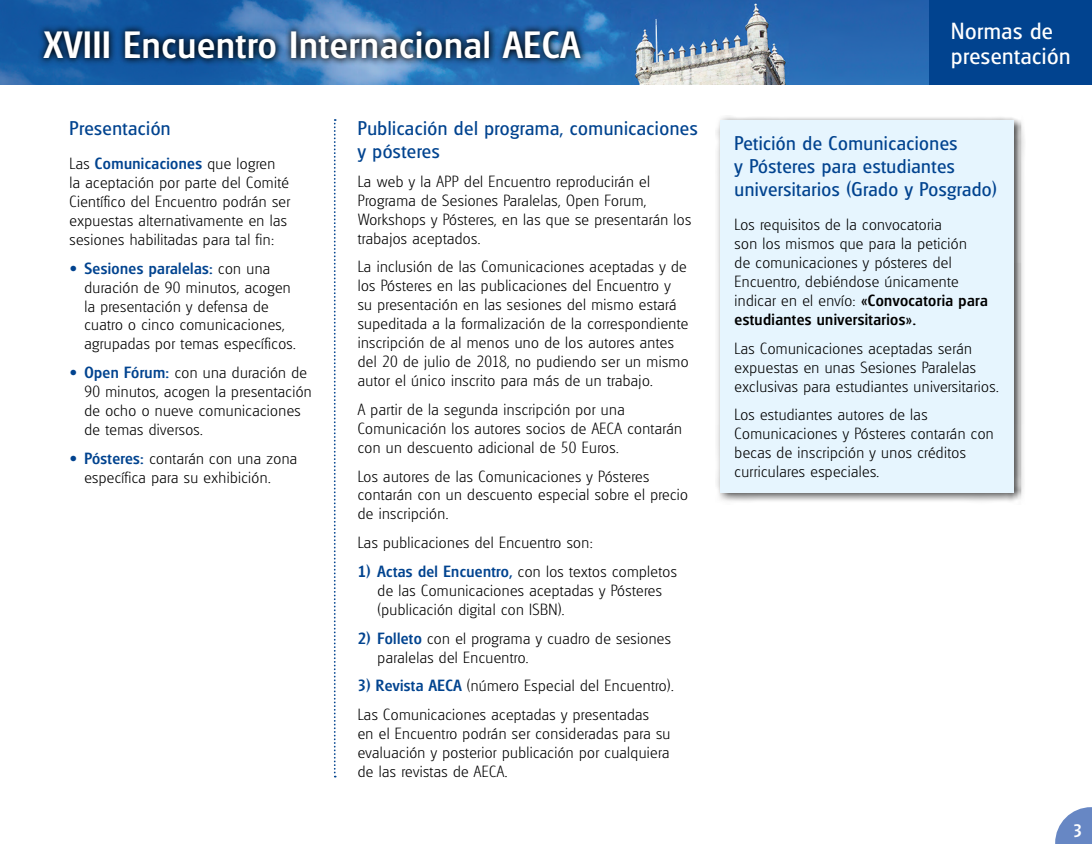
<style>
.page{position:relative;width:1092px;height:844px;background:#fff}
.page>*{position:absolute;margin:0;border:0;box-sizing:border-box;transform-origin:0 0}
.t1{font:500 36.93px "Glasgow";letter-spacing:.025em;color:#fff}
.t2{font:22.57px "Glasgow";letter-spacing:.025em;color:#fff}
.t3{font:19.25px/23.1px "Glasgow";letter-spacing:.025em;color:#01438f}
.t4{font:500 17.5px "Glasgow";color:#fff}
.t5{font:200 15.75px/18.9px "Glasgow";letter-spacing:.025em;color:#000}
.s1{font-weight:500;color:#01438f}
.s2{font-family:"Frutiger";font-weight:300;font-stretch:condensed;color:#01438f}
.s3{font-weight:500}
</style>
<div class="page">
<img style="left:443px;top:0;width:486px;height:84px">
<svg style="left:1055px;top:807px;width:36px;height:36px"></svg>
<div style="left:929px;top:0;width:162px;height:84px;background:#01438f"></div>
<svg style="left:0;top:0;width:443px;height:84px;background:#2669ae"></svg>
<svg style="left:37px;top:23px;width:550px;height:43px;background:#214d7b"></svg>
<svg style="left:334px;top:119px;width:2px;height:658px"></svg>
<div style="left:715px;top:115px;width:310px;height:389px;background:#000;opacity:.75"></div>
<div style="left:719px;top:120px;width:294px;height:372px;background:#e6f5fe"></div>
<h1 class="t1" style="left:43px;top:23px;width:538px">XVIII Encuentro Internacional AECA</h1>
<p class="t3" style="left:69px;top:117px;width:103px">Presentación</p>
<p class="t5" style="left:69px;top:154px;width:222px">Las <span class="s1">Comunicaciones</span> que logren<br>la aceptación por parte del Comité Científico del Encuentro podrán ser expuestas alternativamente en las sesiones habilitadas para tal fin:</p>
<p class="t5" style="left:84px;top:258px;width:213px;text-indent:-15px"><span class="s2">•</span> <span class="s1">Sesiones paralelas:</span> con una duración de 90 minutos, acogen la presentación y defensa de cuatro o cinco comunicaciones, agrupadas por temas específicos.</p>
<p class="t5" style="left:84px;top:363px;width:229px;text-indent:-15px"><span class="s2">•</span> <span class="s1">Open Fórum:</span> con una duración de<br>90 minutos, acogen la presentación de ocho o nueve comunicaciones de temas diversos.</p>
<p class="t5" style="left:84px;top:448px;width:214px;text-indent:-15px"><span class="s2">•</span> <span class="s1">Pósteres:</span> contarán con una zona específica para su exhibición.</p>
<p class="t3" style="left:358px;top:116px;width:341px">Publicación del programa, comunicaciones y pósteres</p>
<p class="t5" style="left:358px;top:172px;width:335px">La web y la APP del Encuentro reproducirán el Programa de Sesiones Paralelas, Open Forum, Workshops y Pósteres, en las que se presentarán los trabajos aceptados.</p>
<p class="t5" style="left:358px;top:257px;width:332px">La inclusión de las Comunicaciones aceptadas y de los Pósteres en las publicaciones del Encuentro y su presentación en las sesiones del mismo estará supeditada a la formalización de la correspondiente inscripción de al menos uno de los autores antes del 20 de julio de 2018, no pudiendo ser un mismo autor el único inscrito para más de un trabajo.</p>
<p class="t5" style="left:358px;top:399px;width:326px">A partir de la segunda inscripción por una<br>Comunicación los autores socios de AECA contarán con un descuento adicional de 50 Euros.</p>
<p class="t5" style="left:358px;top:466px;width:332px">Los autores de las Comunicaciones y Pósteres contarán con un descuento especial sobre el precio de inscripción.</p>
<p class="t5" style="left:358px;top:533px;width:236px">Las publicaciones del Encuentro son:</p>
<p class="t5" style="left:377px;top:561px;width:301px;text-indent:-20px"><span class="s1">1) Actas del Encuentro,</span> con los textos completos de las Comunicaciones aceptadas y Pósteres (publicación digital con ISBN).</p>
<p class="t5" style="left:377px;top:628px;width:295px;text-indent:-20px"><span class="s1">2) Folleto</span> con el programa y cuadro de sesiones paralelas del Encuentro.</p>
<p class="t5" style="left:358px;top:671px;width:317px;line-height:28.9px"><span class="s1">3) Revista AECA</span> (número Especial del Encuentro).<br>Las Comunicaciones aceptadas y presentadas</p>
<p class="t5" style="left:358px;top:724px;width:314px;text-align:justify">en el Encuentro podrán ser consideradas para su evaluación y posterior publicación por cualquiera de las revistas de AECA.</p>
<h2 class="t2" style="left:951px;top:18px;width:103px">Normas de</h2>
<h2 class="t2" style="left:951px;top:43px;width:121px">presentación</h2>
<p class="t3" style="left:734px;top:132px;width:264px">Petición de Comunicaciones<br>y Pósteres para estudiantes universitarios (Grado y Posgrado)</p>
<p class="t5" style="left:734px;top:215px;width:255px">Los requisitos de la convocatoria<br>son los mismos que para la petición<br>de comunicaciones y pósteres del Encuentro, debiéndose únicamente indicar en el envío: <span class="s3">«Convocatoria para estudiantes universitarios».</span></p>
<p class="t5" style="left:734px;top:338px;width:265px">Las Comunicaciones aceptadas serán expuestas en unas Sesiones Paralelas exclusivas para estudiantes universitarios.</p>
<p class="t5" style="left:734px;top:405px;width:260px">Los estudiantes autores de las Comunicaciones y Pósteres contarán con becas de inscripción y unos créditos curriculares especiales.</p>
<p class="t4" style="left:1073px;top:819px;width:11px">3</p>
</div>
